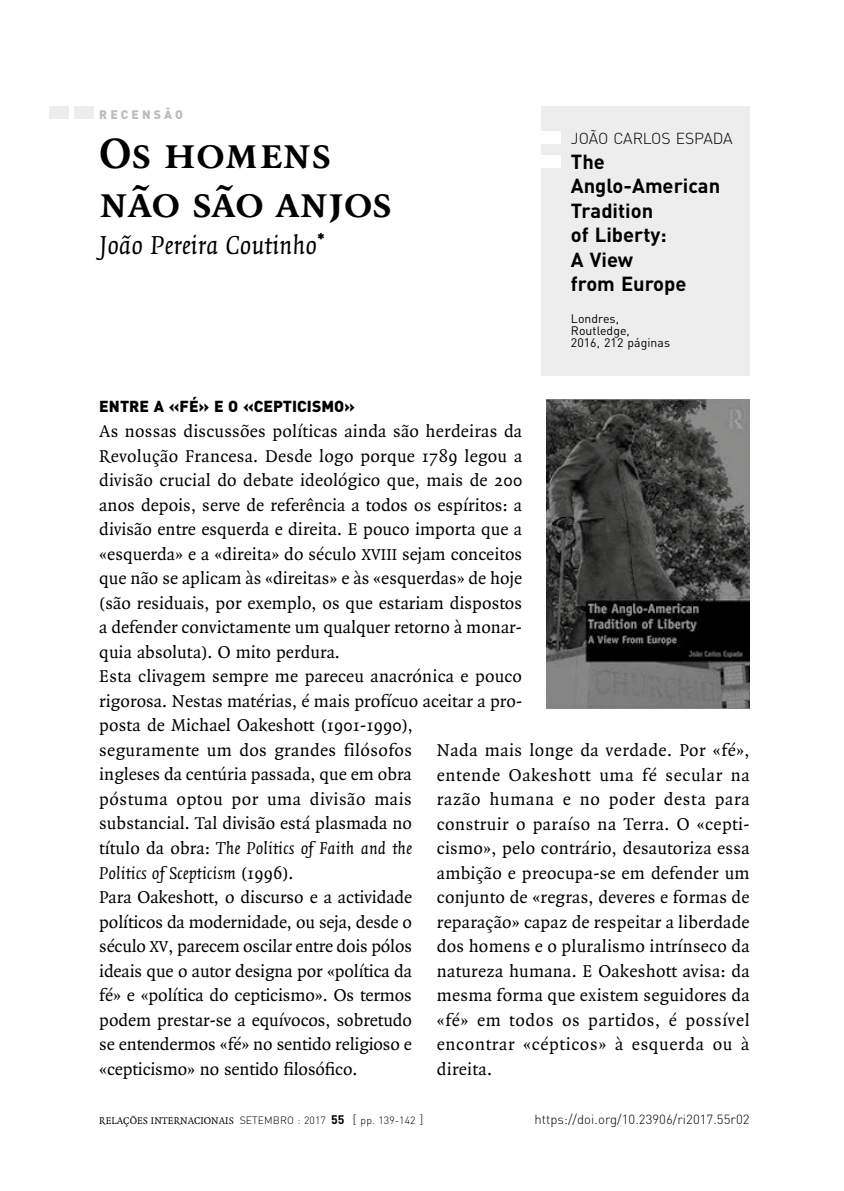
<style>
.page{position:relative;width:844px;height:1191px;background:#fff}
.page>*{position:absolute;margin:0;border:0;box-sizing:border-box;transform-origin:0 0}
.t1{font:45.5px/49px "Quadraat Bold Small Caps";color:#000}
.t2{font:italic 28px "Quadraat";color:#000}
.t3{font:700 20.12px/24.5px "DIN";color:#000}
.t4{font:18.38px/24.5px "Quadraat";letter-spacing:.005em;color:#000}
.t5{font:900 15.75px "DIN";letter-spacing:.005em;color:#000}
.t6{font:300 15.75px "DIN";letter-spacing:-.005em;color:#000}
.t7{font:300 13.12px "DIN";letter-spacing:.005em;color:#000}
.t8{font:12.25px/12.2px "DIN";letter-spacing:.005em;color:#000}
.t9{font:900 12.25px "DIN";letter-spacing:.255em;color:#bcbcbc}
.t10{font:300 10.5px "DIN";letter-spacing:.005em;color:#000}
.s1{font-family:"Quadraat Regular SC920";font-size:16.97px}
.s2{font-style:italic}
.s3{font-family:"Quadraat";font-weight:400}
.s4{font-weight:700;font-size:12.25px}
.s5{font-size:12.25px}
</style>
<div class="page">
<div style="left:541px;top:106px;width:208px;height:270px;background:#ededed"></div>
<div style="left:541px;top:131px;width:20px;height:12px;background:#fff"></div>
<div style="left:541px;top:155px;width:20px;height:13px;background:#fff"></div>
<img style="left:546px;top:400px;width:203px;height:308px">
<div style="left:49px;top:107px;width:20px;height:12px;background:#ededed"></div>
<div style="left:74px;top:107px;width:20px;height:12px;background:#ededed"></div>
<p class="t9" style="left:99px;top:106px;width:85px">RECENSÃO</p>
<h1 class="t1" style="left:99px;top:130px;width:294px">Os homens não são anjos</h1>
<h2 class="t2" style="left:99px;top:230px;width:227px">João Pereira Coutinho<sup>*</sup></h2>
<p class="t6" style="left:570px;top:129px;width:163px">JOÃO CARLOS ESPADA</p>
<p class="t3" style="left:570px;top:148px;width:151px">The<br>Anglo-American<br>Tradition<br>of Liberty:<br>A View<br>from Europe</p>
<p class="t8" style="left:570px;top:312px;width:101px">Londres,<br>Routledge,<br>2016, 212 páginas</p>
<p class="t5" style="left:99px;top:395px;width:257px">ENTRE A «FÉ» E O «CEPTICISMO»</p>
<p class="t4" style="left:99px;top:420px;width:424px">As nossas discussões políticas ainda são herdeiras da Revolução Francesa. Desde logo porque 1789 legou a divisão crucial do debate ideológico que, mais de 200 anos depois, serve de referência a todos os espíritos: a divisão entre esquerda e direita. E pouco importa que a «esquerda» e a «direita» do século <span class="s1">XVIII</span> sejam conceitos que não se aplicam às «direitas» e às «esquerdas» de hoje (são residuais, por exemplo, os que estariam dispostos a defender convictamente um qualquer retorno à monar‑ quia absoluta). O mito perdura.<br>Esta clivagem sempre me pareceu anacrónica e pouco rigorosa. Nestas matérias, é mais profícuo aceitar a pro‑ posta de Michael Oakeshott (1901-1990),<br>seguramente um dos grandes filósofos<br>ingleses da centúria passada, que em obra<br>póstuma optou por uma divisão mais<br>substancial. Tal divisão está plasmada no<br>título da obra: <span class="s2">The Politics of Faith and the<br>Politics of Scepticism</span> (1996).<br>Para Oakeshott, o discurso e a actividade<br>políticos da modernidade, ou seja, desde o<br>século <span class="s1">XV</span>, parecem oscilar entre dois pólos<br>ideais que o autor designa por «política da<br>fé» e «política do cepticismo». Os termos<br>podem prestar-se a equívocos, sobretudo<br>se entendermos «fé» no sentido religioso e<br>«cepticismo» no sentido filosófico.</p>
<p class="t4" style="left:437px;top:738px;width:314px;text-align:justify">Nada mais longe da verdade. Por «fé», entende Oakeshott uma fé secular na razão humana e no poder desta para construir o paraíso na Terra. O «cepti‑ cismo», pelo contrário, desautoriza essa ambição e preocupa-se em defender um conjunto de «regras, deveres e formas de reparação» capaz de respeitar a liberdade dos homens e o pluralismo intrínseco da natureza humana. E Oakeshott avisa: da mesma forma que existem seguidores da «fé» em todos os partidos, é possível encontrar «cépticos» à esquerda ou à direita.</p>
<p class="t10" style="left:99px;top:1113px;width:325px"><span class="s3">RELAÇÕES INTERNACIONAIS</span> SETEMBRO : 2017 <span class="s4">55</span> <span class="s5">[</span> pp. 139-142 <span class="s5">]</span></p>
<p class="t7" style="left:534px;top:1110px;width:217px">https://doi.org/10.23906/ri2017.55r02</p>
</div>
